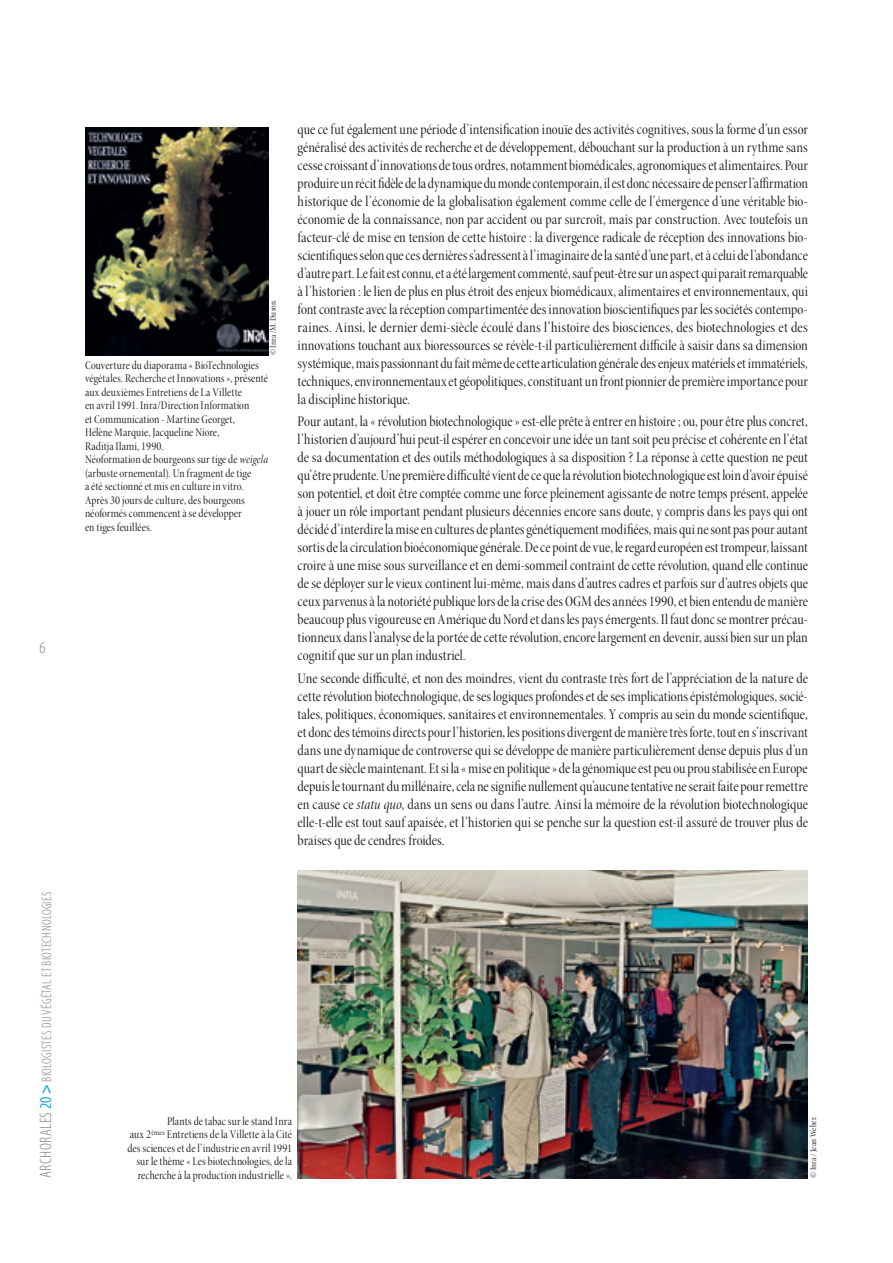
<style>
.page{position:relative;width:893px;height:1263px;background:#fff}
.page>*{position:absolute;margin:0;border:0;box-sizing:border-box;transform-origin:0 0}
.t1{font:300 condensed 16.5px "Myriad Pro";color:#808285}
.texte_courant{font:15px/18px "Minion Pro Cn Disp";color:#231f20;text-align:justify}
.t2{font:300 condensed 13.5px "Myriad Pro";letter-spacing:.02em;color:#808285}
.ok_légende{font:12px/13.5px "Minion Pro Cn Disp";letter-spacing:.01em;color:#231f20}
.copyright{font:9px "Minion Pro Cn Disp";letter-spacing:.02em;color:#231f20}
.s1{font-size:16.5px}
.s2{font-weight:400;font-size:16.5px;color:#27a8e0}
.s3{font-weight:700;font-size:16.5px;color:#27a8e0}
.s4{font-family:"Minion Pro Cn It Disp"}
</style>
<div class="page">
<img style="left:298px;top:870px;width:510px;height:308px">
<img style="left:85px;top:128px;width:183px;height:227px">
<p class="t1" style="left:40px;top:639px;width:7px">6</p>
<p class="t2" style="left:40px;top:1178px;width:288px;rotate:-90deg"><span class="s1">ARCHORALES</span><span class="s2">20</span> <span class="s3">&gt;</span> BIOLOGISTES DU VÉGÉTAL ET BIOTECHNOLOGIES</p>
<p class="copyright" style="left:268px;top:355px;width:57px;rotate:-90deg">© Inra /M. Duron.</p>
<p class="ok_légende" style="left:85px;top:358px;width:184px">Couverture du diaporama « BioTechnologies végétales. Recherche et Innovations », présenté aux deuxièmes Entretiens de La Villette<br>en avril 1991. Inra/Direction Information<br>et Communication - Martine Georget,<br>Hélène Marquie, Jacqueline Niore,<br>Raditja Ilami, 1990.</p>
<p class="ok_légende" style="left:85px;top:453px;width:184px">Néoformation de bourgeons sur tige de <span class="s4">weigela </span>(arbuste ornemental). Un fragment de tige<br>a été sectionné et mis en culture in vitro.<br>Après 30 jours de culture, des bourgeons néoformés commencent à se développer<br>en tiges feuillées.</p>
<p class="texte_courant" style="left:298px;top:121px;width:512px">que ce fut également une période d’intensification inouïe des activités cognitives, sous la forme d’un essor généralisé des activités de recherche et de développement, débouchant sur la production à un rythme sans cesse croissant d’innovations de tous ordres, notamment biomédicales, agronomiques et alimentaires. Pour produire un récit fidèle de la dynamique du monde contemporain, il est donc nécessaire de penser l’affirmation historique de l’économie de la globalisation également comme celle de l’émergence d’une véritable bio&shy;économie de la connaissance, non par accident ou par surcroît, mais par construction. Avec toutefois un facteur-clé de mise en tension de cette histoire : la divergence radicale de réception des innovations bio&shy;scientifiques selon que ces dernières s’adressent à l’imaginaire de la santé d’une part, et à celui de l’abondance d’autre part. Le fait est connu, et a été largement commenté, sauf peut-être sur un aspect qui paraît remarquable à l’historien : le lien de plus en plus étroit des enjeux biomédicaux, alimentaires et environnementaux, qui font contraste avec la réception compartimentée des innovation bioscientifiques par les sociétés contempo&shy;raines. Ainsi, le dernier demi-siècle écoulé dans l’histoire des biosciences, des biotechnologies et des innovations touchant aux bioressources se révèle-t-il particulièrement difficile à saisir dans sa dimension systémique, mais passionnant du fait même de cette articulation générale des enjeux matériels et immatériels, techniques, environnementaux et géopolitiques, constituant un front pionnier de première importance pour la discipline historique.</p>
<p class="texte_courant" style="left:298px;top:413px;width:512px">Pour autant, la « révolution biotechnologique » est-elle prête à entrer en histoire ; ou, pour être plus concret, l’historien d’aujourd’hui peut-il espérer en concevoir une idée un tant soit peu précise et cohérente en l’état de sa documentation et des outils méthodologiques à sa disposition ? La réponse à cette question ne peut qu’être prudente. Une première difficulté vient de ce que la révolution biotechnologique est loin d’avoir épuisé son potentiel, et doit être comptée comme une force pleinement agissante de notre temps présent, appelée à jouer un rôle important pendant plusieurs décennies encore sans doute, y compris dans les pays qui ont décidé d’interdire la mise en cultures de plantes génétiquement modifiées, mais qui ne sont pas pour autant sortis de la circulation bioéconomique générale. De ce point de vue, le regard européen est trompeur, laissant croire à une mise sous surveillance et en demi-sommeil contraint de cette révolution, quand elle continue de se déployer sur le vieux continent lui-même, mais dans d’autres cadres et parfois sur d’autres objets que ceux parvenus à la notoriété publique lors de la crise des OGM des années 1990, et bien entendu de manière beaucoup plus vigoureuse en Amérique du Nord et dans les pays émergents. Il faut donc se montrer précau&shy;tionneux dans l’analyse de la portée de cette révolution, encore largement en devenir, aussi bien sur un plan cognitif que sur un plan industriel.</p>
<p class="texte_courant" style="left:298px;top:669px;width:512px">Une seconde difficulté, et non des moindres, vient du contraste très fort de l’appréciation de la nature de cette révolution biotechnologique, de ses logiques profondes et de ses implications épistémologiques, socié&shy;tales, politiques, économiques, sanitaires et environnementales. Y compris au sein du monde scientifique, et donc des témoins directs pour l’historien, les positions divergent de manière très forte, tout en s’inscrivant dans une dynamique de controverse qui se développe de manière particulièrement dense depuis plus d’un quart de siècle maintenant. Et si la « mise en politique » de la génomique est peu ou prou stabilisée en Europe depuis le tournant du millénaire, cela ne signifie nullement qu’aucune tentative ne serait faite pour remettre en cause ce <span class="s4">statu quo</span>, dans un sens ou dans l’autre. Ainsi la mémoire de la révolution biotechnologique elle-t-elle est tout sauf apaisée, et l’historien qui se penche sur la question est-il assuré de trouver plus de braises que de cendres froides.</p>
<p class="ok_légende" style="left:127px;top:1114px;width:166px;text-align:right">Plants de tabac sur le stand Inra<br>aux 2<sup>èmes</sup> Entretiens de la Villette à la Cité des sciences et de l’industrie en avril 1991 sur le thème « Les biotechnologies, de la recherche à la production industrielle ».</p>
<p class="copyright" style="left:808px;top:1178px;width:63px;rotate:-90deg">© Inra / Jean Weber.</p>
</div>
